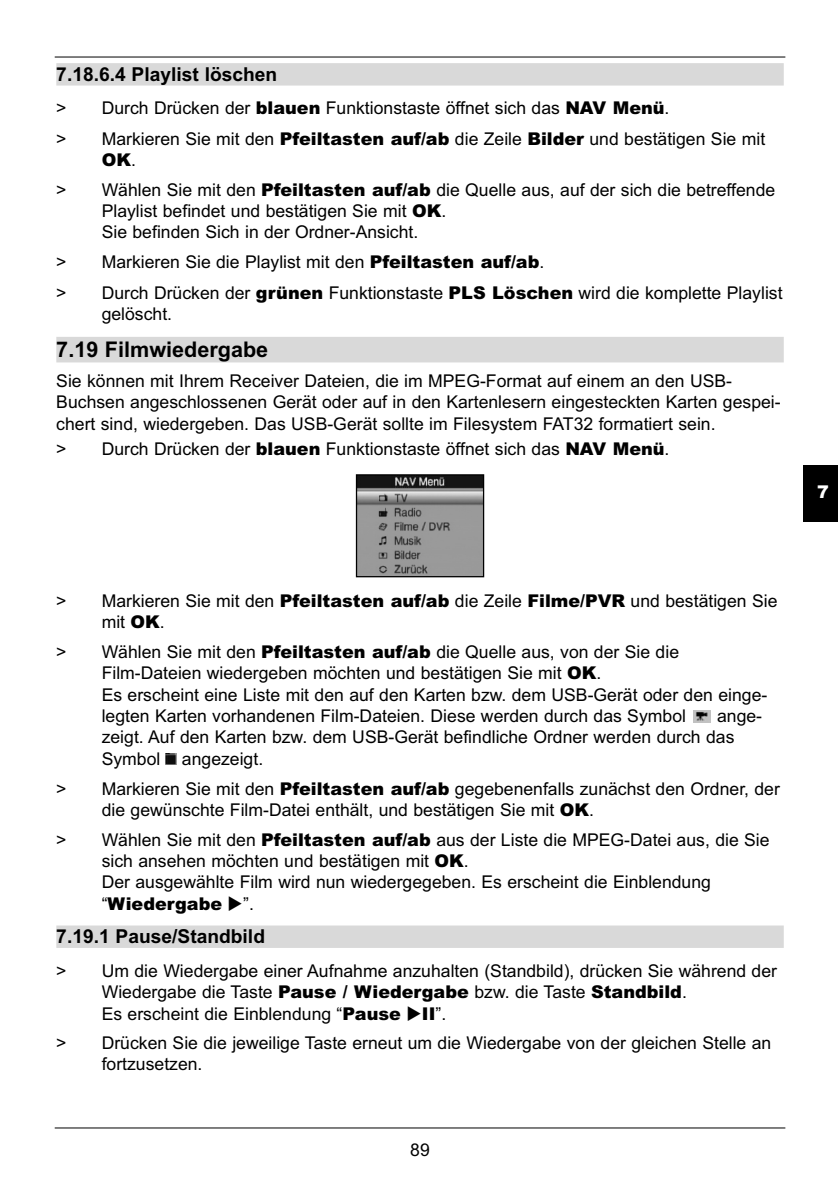
<style>
.page{position:relative;width:838px;height:1182px;background:#fff}
.page>*{position:absolute;margin:0;border:0;box-sizing:border-box;transform-origin:0 0}
.t1{font:700 21.6px "Arial";color:#000}
.t2{font:700 19.2px "Arial";color:#000}
.t3{font:17.6px/21.2px "Arial";color:#000}
.t4{font:900 17.6px "Arial";color:#fff}
.s1{font-weight:900}
</style>
<div class="page">
<div style="left:56px;top:63px;width:727px;height:23px;background:#d9d9d9"></div>
<div style="left:56px;top:337px;width:727px;height:25px;background:#d9d9d9"></div>
<div style="left:56px;top:925px;width:727px;height:22px;background:#d9d9d9"></div>
<svg style="left:166px;top:753px;width:11px;height:11px"></svg>
<img style="left:693px;top:710px;width:17px;height:12px">
<img style="left:358px;top:476px;width:124px;height:99px">
<div style="left:356px;top:474px;width:128px;height:103px;border:1px solid #000"></div>
<hr style="left:55px;top:57px;width:730px;height:1px;background:#000">
<hr style="left:55px;top:1127px;width:730px;height:1px;background:#000">
<div style="left:803px;top:465px;width:34px;height:57px;background:#000"></div>
<p class="t2" style="left:56px;top:67px;width:222px">7.18.6.4 Playlist löschen</p>
<p class="t3" style="left:56px;top:95px;width:710px;line-height:30.2px">&gt; Durch Drücken der <span class="s1">blauen</span> Funktionstaste öffnet sich das <span class="s1">NAV Menü</span>.<br>&gt; Markieren Sie mit den <span class="s1">Pfeiltasten auf/ab</span> die Zeile <span class="s1">Bilder</span> und bestätigen Sie mit</p>
<p class="t3" style="left:56px;top:146px;width:720px;line-height:30.2px;text-indent:45px"><span class="s1">OK</span>.<br>&gt; Wählen Sie mit den <span class="s1">Pfeiltasten auf/ab</span> die Quelle aus, auf der sich die betreffende</p>
<p class="t3" style="left:102px;top:202px;width:346px">Playlist befindet und bestätigen Sie mit <span class="s1">OK</span>.<br>Sie befinden Sich in der Ordner-Ansicht.</p>
<p class="t3" style="left:56px;top:249px;width:727px;line-height:30.2px">&gt; Markieren Sie die Playlist mit den <span class="s1">Pfeiltasten auf/ab</span>.<br>&gt; Durch Drücken der <span class="s1">grünen</span> Funktionstaste <span class="s1">PLS Löschen</span> wird die komplette Playlist</p>
<p class="t3" style="left:102px;top:305px;width:72px">gelöscht.</p>
<p class="t1" style="left:56px;top:342px;width:213px">7.19 Filmwiedergabe</p>
<p class="t3" style="left:56px;top:372px;width:725px">Sie können mit Ihrem Receiver Dateien, die im MPEG-Format auf einem an den USB-<br>Buchsen angeschlossenen Gerät oder auf in den Kartenlesern eingesteckten Karten gespei&shy;chert sind, wiedergeben. Das USB-Gerät sollte im Filesystem FAT32 formatiert sein.</p>
<p class="t3" style="left:56px;top:440px;width:614px">&gt; Durch Drücken der <span class="s1">blauen</span> Funktionstaste öffnet sich das <span class="s1">NAV Menü</span>.</p>
<p class="t4" style="left:817px;top:485px;width:13px">7</p>
<p class="t3" style="left:102px;top:591px;width:677px;text-indent:-45px">&gt; Markieren Sie mit den <span class="s1">Pfeiltasten auf/ab</span> die Zeile <span class="s1">Filme/PVR</span> und bestätigen Sie mit <span class="s1">OK</span>.</p>
<p class="t3" style="left:102px;top:643px;width:667px;text-indent:-45px">&gt; Wählen Sie mit den <span class="s1">Pfeiltasten auf/ab</span> die Quelle aus, von der Sie die Film-Dateien wiedergeben möchten und bestätigen Sie mit <span class="s1">OK</span>.<br>Es erscheint eine Liste mit den auf den Karten bzw. dem USB-Gerät oder den einge&shy;legten Karten vorhandenen Film-Dateien. Diese werden durch das Symbol</p>
<p class="t3" style="left:102px;top:707px;width:662px;text-indent:615px">ange&shy;zeigt. Auf den Karten bzw. dem USB-Gerät befindliche Ordner werden durch das<br>Symbol angezeigt.</p>
<p class="t3" style="left:102px;top:779px;width:679px;text-indent:-45px">&gt; Markieren Sie mit den <span class="s1">Pfeiltasten auf/ab</span> gegebenenfalls zunächst den Ordner, der die gewünschte Film-Datei enthält, und bestätigen Sie mit <span class="s1">OK</span>.</p>
<p class="t3" style="left:102px;top:831px;width:669px;text-indent:-45px">&gt; Wählen Sie mit den <span class="s1">Pfeiltasten auf/ab</span> aus der Liste die MPEG-Datei aus, die Sie sich ansehen möchten und bestätigen mit <span class="s1">OK</span>.<br>Der ausgewählte Film wird nun wiedergegeben. Es erscheint die Einblendung “<span class="s1">Wiedergabe</span> ”.</p>
<p class="t2" style="left:56px;top:929px;width:210px">7.19.1 Pause/Standbild</p>
<p class="t3" style="left:102px;top:961px;width:676px;text-indent:-45px">&gt; Um die Wiedergabe einer Aufnahme anzuhalten (Standbild), drücken Sie während der<br>Wiedergabe die Taste <span class="s1">Pause / Wiedergabe</span> bzw. die Taste <span class="s1">Standbild</span>.<br>Es erscheint die Einblendung “<span class="s1">Pause II</span>”.</p>
<p class="t3" style="left:102px;top:1034px;width:671px;text-indent:-45px">&gt; Drücken Sie die jeweilige Taste erneut um die Wiedergabe von der gleichen Stelle an fortzusetzen.</p>
<p class="t3" style="left:410px;top:1140px;width:21px">89</p>
</div>
